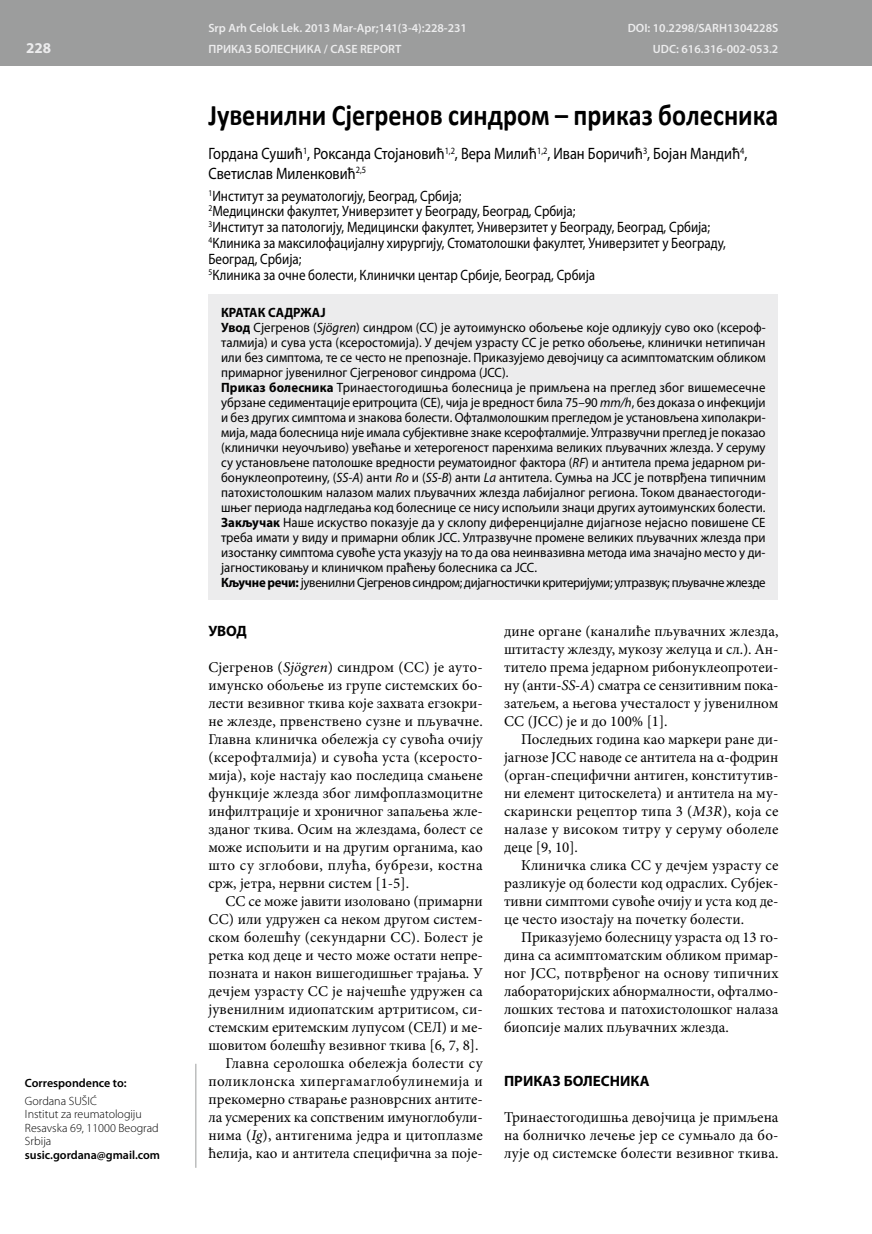
<style>
.page{position:relative;width:872px;height:1234px;background:#fff}
.page>*{position:absolute;margin:0;border:0;box-sizing:border-box;transform-origin:0 0}
.t1{font:700 30px "Calibri";color:#000;scale:.87 1}
.t2{font:16.5px/19.5px "Myriad Pro";color:#000;scale:.87 1}
.t3{font:15px/18px "Minion Pro";letter-spacing:.005em;color:#000;text-align:justify}
.t4{font:15px/15.8px "Myriad Pro";color:#000;scale:.87 1}
.t5{font:700 15px "Myriad Pro";color:#000}
.t6{font:700 15px "Myriad Pro";color:#ececed}
.t7{font:13.5px/15px "Myriad Pro";color:#000;scale:.95 1}
.t8{font:600 12px "Myriad Pro";color:#ececed}
.t9{font:300 12px/13.5px "Myriad Pro";color:#000}
.t10{font:600 12px "Myriad Pro";color:#000}
.s1{font-weight:700}
.s2{font-style:italic}
</style>
<div class="page">
<div style="left:0;top:0;width:872px;height:66px;background:#9c9d9d"></div>
<hr style="left:871px;top:0;width:1px;height:66px;background:#ececed">
<hr style="left:196px;top:1063px;width:1px;height:104px;background:#9c9d9d">
<div style="left:208px;top:294px;width:570px;height:305px;background:#ececed"></div>
<p class="t6" style="left:26px;top:40px;width:26px">228</p>
<p class="t10" style="left:25px;top:1075px;width:103px">Correspondence to:</p>
<p class="t9" style="left:25px;top:1093px;width:135px">Gordana SUŠIĆ<br>Institut za reumatologiju<br>Resavska 69, 11000 Beograd<br>Srbija</p>
<p class="t10" style="left:25px;top:1147px;width:137px">susic.gordana@gmail.com</p>
<p class="t8" style="left:208px;top:21px;width:260px">Srp Arh Celok Lek. 2013 Mar-Apr;141(3-4):228-231</p>
<p class="t8" style="left:628px;top:21px;width:152px">DOI: 10.2298/SARH1304228S</p>
<p class="t8" style="left:208px;top:43px;width:194px">ПРИКАЗ БОЛЕСНИКА / CASE REPORT</p>
<p class="t8" style="left:653px;top:43px;width:127px">UDC: 616.316-002-053.2</p>
<h1 class="t1" style="left:208px;top:96px;width:656px">Јувенилни Сјегренов синдром – приказ болесника</h1>
<p class="t2" style="left:208px;top:144px;width:621px">Гордана Сушић<sup>1</sup>, Роксанда Стојановић<sup>1,2</sup>, Вера Милић<sup>1,2</sup>, Иван Боричић<sup>3</sup>, Бојан Мандић<sup>4</sup>,<br>Светислав Миленковић<sup>2,5</sup></p>
<p class="t4" style="left:208px;top:188px;width:596px"><sup>1</sup>Институт за реуматологију, Београд, Србија;<br><sup>2</sup>Медицински факултет, Универзитет у Београду, Београд, Србија;<br><sup>3</sup>Институт за патологију, Медицински факултет, Универзитет у Београду, Београд, Србија; <sup>4</sup>Клиника за максилофацијалну хирургију, Стоматолошки факултет, Универзитет у Београду, Београд, Србија;<br><sup>5</sup>Клиника за очне болести, Клинички центар Србије, Београд, Србија</p>
<p class="t7" style="left:221px;top:305px;width:575px"><span class="s1">КРАТАК САДРЖАЈ<br>Увод</span> Сјегренов (<span class="s2">Sjögren</span>) синдром (СС) је аутоимунско обољење које одликују суво око (ксероф&shy;талмија) и сува уста (ксеростомија). У дечјем узрасту СС је ретко обољење, клинички нетипичан или без симптома, те се често не препознаје. Приказујемо девојчицу са асимптоматским обликом примарног јувенилног Сјегреновог синдрома (ЈСС).<br><span class="s1">Приказ болесника</span> Тринаестогодишња болесница је примљена на преглед због вишемесечне убрзане седиментације еритроцита (СЕ), чија је вредност била 75–90 <span class="s2">mm/h</span>, без доказа о инфекцији и без других симптома и знакова болести. Офталмолошким прегледом је установљена хиполакри&shy;мија, мада болесница није имала субјективне знаке ксерофталмије. Ултразвучни преглед је показао (клинички неуочљиво) увећање и хетерогеност паренхима великих пљувачних жлезда. У серуму су установљене патолошке вредности реуматоидног фактора (<span class="s2">RF</span>) и антитела према једарном ри&shy;бонуклеопротеину, (<span class="s2">SS-A</span>) анти <span class="s2">Ro</span> и (<span class="s2">SS-B</span>) анти <span class="s2">La</span> антитела. Сумња на ЈСС је потврђена типичним патохистолошким налазом малих пљувачних жлезда лабијалног региона. Током дванаестогоди&shy;шњег периода надгледања код болеснице се нису испољили знаци других аутоимунских болести.<br><span class="s1">Закључак</span> Наше искуство показује да у склопу диференцијалне дијагнозе нејасно повишене СЕ треба имати у виду и примарни облик ЈСС. Ултразвучне промене великих пљувачних жлезда при изостанку симптома сувоће уста указују на то да ова неинвазивна метода има значајно место у ди&shy;јагностиковању и клиничком праћењу болесника са ЈСС.<br><span class="s1">Кључне речи:</span> јувенилни Сјегренов синдром; дијагностички критеријуми; ултразвук; пљувачне жлезде</p>
<p class="t5" style="left:208px;top:622px;width:40px">УВОД</p>
<p class="t3" style="left:208px;top:658px;width:276px">Сјегренов (<span class="s2">Sjögren</span>) синдром (СС) је ауто&shy;имунско обољење из групе системских бо&shy;лести везивног ткива које захвата егзокри&shy;не жлезде, првенствено сузне и пљувачне.<br>Главна клиничка обележја су сувоћа очију (ксерофталмија) и сувоћа уста (ксеросто&shy;мија), које настају као последица смањене функције жлезда због лимфоплазмоцитне инфилтрације и хроничног запаљења жле&shy;зданог ткива. Осим на жлездама, болест се може испољити и на другим органима, као што су зглобови, плућа, бубрези, костна срж, јетра, нервни систем [1-5].</p>
<p class="t3" style="left:208px;top:892px;width:276px;text-align:right">СС се може јавити изоловано (примарни СС) или удружен са неком другом систем&shy;ском болешћу (секундарни СС). Болест је ретка код деце и често може остати непре&shy;позната и након вишегодишњег трајања. У дечјем узрасту СС је најчешће удружен са јувенилним идиопатским артритисом, си&shy;стемским еритемским лупусом (СЕЛ) и ме&shy;шовитом болешћу везивног ткива [6, 7, 8].<br>Главна серолошка обележја болести су поликлонска хипергамаглобулинемија и прекомерно стварање разноврсних антите&shy;ла усмерених ка сопственим имуноглобули&shy;нима (<span class="s2">Ig</span>), антигенима једра и цитоплазме ћелија, као и антитела специфична за поје-</p>
<p class="t3" style="left:504px;top:622px;width:276px">дине органе (каналиће пљувачних жлезда, штитасту жлезду, мукозу желуца и сл.). Ан&shy;титело према једарном рибонуклеопротеи&shy;ну (анти-<span class="s2">SS-A</span>) сматра се сензитивним пока&shy;затељем, а његова учесталост у јувенилном СС (ЈСС) је и до 100% [1].</p>
<p class="t3" style="left:504px;top:730px;width:276px;text-indent:17px">Последњих година као маркери ране ди&shy;јагнозе ЈСС наводе се антитела на α-фодрин (орган-специфични антиген, конститутив&shy;ни елемент цитоскелета) и антитела на му&shy;скарински рецептор типа 3 (<span class="s2">M3R</span>), која се налазе у високом титру у серуму оболеле деце [9, 10].</p>
<p class="t3" style="left:504px;top:856px;width:276px;text-indent:17px">Клиничка слика СС у дечјем узрасту се разликује од болести код одраслих. Субјек&shy;тивни симптоми сувоће очију и уста код де&shy;це често изостају на почетку болести.</p>
<p class="t3" style="left:504px;top:928px;width:276px;text-indent:17px">Приказујемо болесницу узраста од 13 го&shy;дина са асимптоматским обликом примар&shy;ног ЈСС, потврђеног на основу типичних лабораторијских абнормалности, офталмо&shy;лошких тестова и патохистолошког налаза биопсије малих пљувачних жлезда.</p>
<p class="t5" style="left:504px;top:1072px;width:147px">ПРИКАЗ БОЛЕСНИКА</p>
<p class="t3" style="left:504px;top:1108px;width:276px">Тринаестогодишња девојчица је примљена на болничко лечење јер се сумњало да бо&shy;лује од системске болести везивног ткива.</p>
</div>
